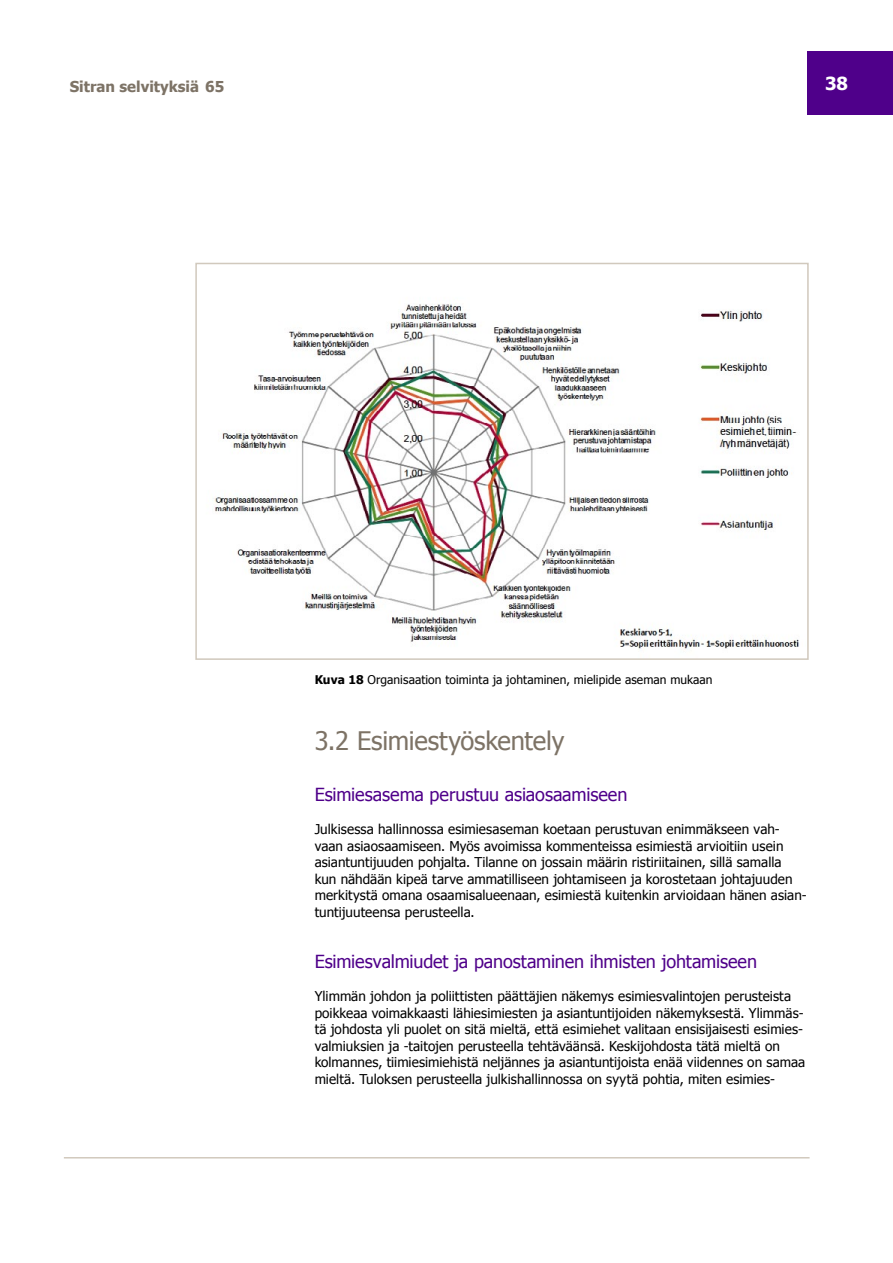
<style>
.page{position:relative;width:893px;height:1263px;background:#fff}
.page>*{position:absolute;margin:0;border:0;box-sizing:border-box;transform-origin:0 0}
.t1{font:25.5px "Tahoma";letter-spacing:-.01em;color:#7d7366}
.t2{font:18px "Tahoma";letter-spacing:-.005em;color:#4f008a}
.t3{font:700 18px "Tahoma";color:#fff}
.t4{font:700 15px "Tahoma";color:#7d7366}
.t5{font:13.5px/16.5px "Tahoma";letter-spacing:.005em;color:#000}
.t6{font:12px "Tahoma";letter-spacing:.005em;color:#000}
.s1{font-weight:700}
</style>
<div class="page">
<img style="left:214px;top:304px;width:586px;height:346px">
<div style="left:195px;top:263px;width:614px;height:397px;border:2px solid #d1c9bd"></div>
<div style="left:808px;top:51px;width:85px;height:64px;background:#4f008a"></div>
<hr style="left:64px;top:1157px;width:746px;height:1px;background:#d1c9bd">
<p class="t4" style="left:70px;top:76px;width:156px">Sitran selvityksiä 65</p>
<h2 class="t3" style="left:825px;top:71px;width:24px">38</h2>
<p class="t6" style="left:315px;top:672px;width:399px"><span class="s1">Kuva 18</span> Organisaation toiminta ja johtaminen, mielipide aseman mukaan</p>
<h1 class="t1" style="left:315px;top:723px;width:251px">3.2 Esimiestyöskentely</h1>
<h2 class="t2" style="left:315px;top:782px;width:314px">Esimiesasema perustuu asiaosaamiseen</h2>
<p class="t5" style="left:315px;top:821px;width:494px">Julkisessa hallinnossa esimiesaseman koetaan perustuvan enimmäkseen vah&shy;vaan asiaosaamiseen. Myös avoimissa kommenteissa esimiestä arvioitiin usein asiantuntijuuden pohjalta. Tilanne on jossain määrin ristiriitainen, sillä samalla<br>kun nähdään kipeä tarve ammatilliseen johtamiseen ja korostetaan johtajuuden merkitystä omana osaamisalueenaan, esimiestä kuitenkin arvioidaan hänen asian&shy;tuntijuuteensa perusteella.</p>
<h2 class="t2" style="left:315px;top:949px;width:444px">Esimiesvalmiudet ja panostaminen ihmisten johtamiseen</h2>
<p class="t5" style="left:315px;top:988px;width:492px">Ylimmän johdon ja poliittisten päättäjien näkemys esimiesvalintojen perusteista poikkeaa voimakkaasti lähiesimiesten ja asiantuntijoiden näkemyksestä. Ylimmäs&shy;tä johdosta yli puolet on sitä mieltä, että esimiehet valitaan ensisijaisesti esimies&shy;valmiuksien ja -taitojen perusteella tehtäväänsä. Keskijohdosta tätä mieltä on kolmannes, tiimiesimiehistä neljännes ja asiantuntijoista enää viidennes on samaa mieltä. Tuloksen perusteella julkishallinnossa on syytä pohtia, miten esimies-</p>
</div>
